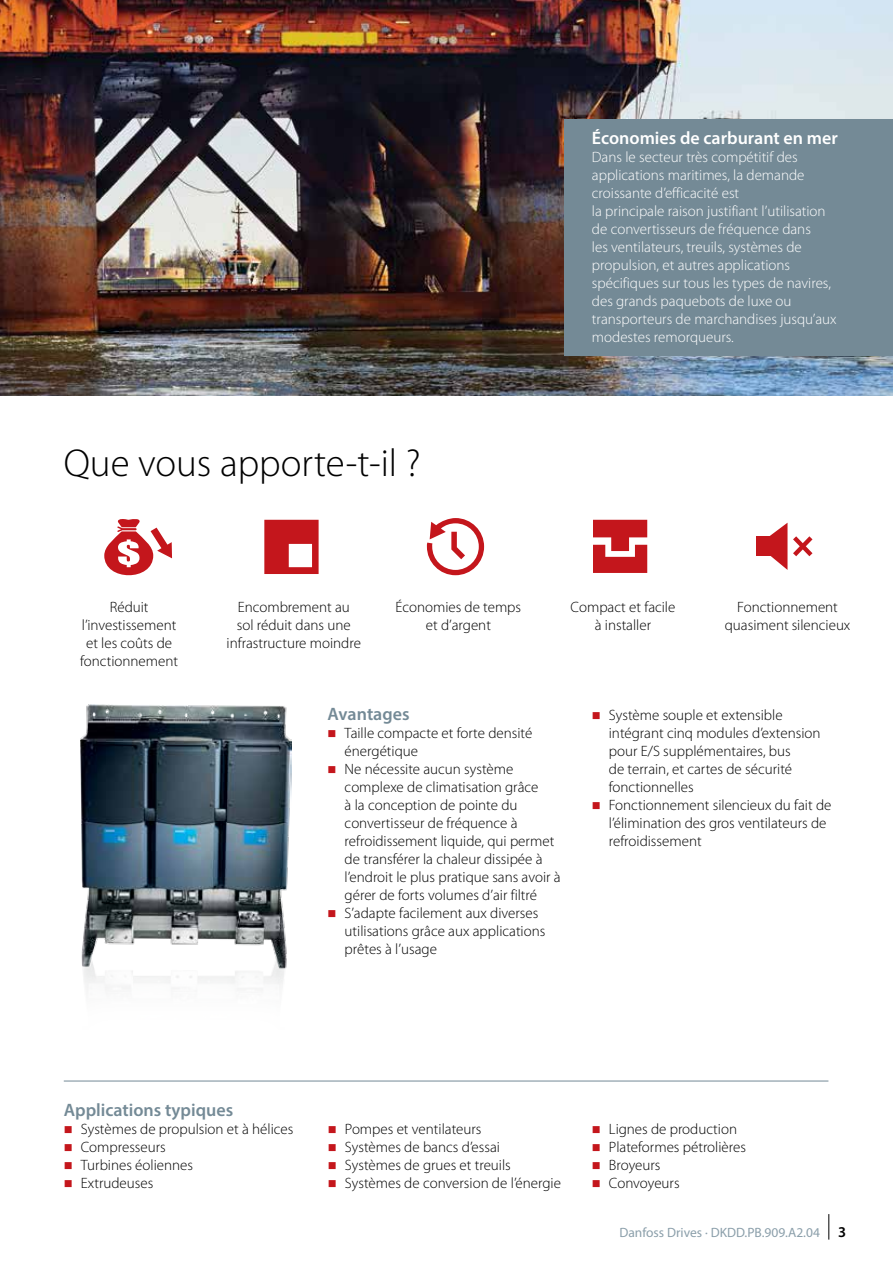
<style>
.page{position:relative;width:893px;height:1263px;background:#fff}
.page>*{position:absolute;margin:0;border:0;box-sizing:border-box;transform-origin:0 0}
.t1{font:300 39px "Myriad Pro";color:#000}
.t2{font:600 18px "Myriad Pro";color:#748a96}
.t3{font:600 18px "Myriad Pro";color:#fff}
.t4{font:300 15px/18px "Myriad Pro";color:#000}
.t5{font:300 15px/18px "Myriad Pro";color:#fff}
.t6{font:13.5px "Myriad Pro";color:#8b9faa}
.s1{font-weight:600;font-size:15px;color:#000}
</style>
<div class="page">
<img style="left:0;top:0;width:893px;height:395px">
<div style="left:564px;top:119px;width:329px;height:236px;background:#748a96"></div>
<img style="left:80px;top:705px;width:211px;height:285px">
<hr style="left:64px;top:1081px;width:764px;height:1px;background:#748a96">
<svg style="left:264px;top:520px;width:55px;height:54px"></svg>
<svg style="left:427px;top:518px;width:57px;height:57px"></svg>
<svg style="left:593px;top:520px;width:54px;height:53px"></svg>
<div style="left:756px;top:536px;width:18px;height:20px;background:#c4161c"></div>
<svg style="left:770px;top:523px;width:17px;height:47px"></svg>
<svg style="left:793px;top:536px;width:19px;height:20px"></svg>
<svg style="left:104px;top:519px;width:68px;height:57px"></svg>
<svg style="left:828px;top:1214px;width:1px;height:25px"></svg>
<h1 class="t1" style="left:64px;top:441px;width:358px">Que vous apporte-t-il ?</h1>
<p class="t3" style="left:592px;top:127px;width:247px">Économies de carburant en mer</p>
<p class="t5" style="left:592px;top:148px;width:246px">Dans le secteur très compétitif des applications maritimes, la demande croissante d’efficacité est<br>la principale raison justifiant l’utilisation de convertisseurs de fréquence dans<br>les ventilateurs, treuils, systèmes de propulsion, et autres applications spécifiques sur tous les types de navires, des grands paquebots de luxe ou transporteurs de marchandises jusqu’aux modestes remorqueurs.</p>
<p class="t4" style="left:80px;top:598px;width:99px;text-align:center">Réduit l’investissement et les coûts de fonctionnement</p>
<p class="t4" style="left:396px;top:598px;width:127px;text-align:center">Économies de temps et d’argent</p>
<p class="t4" style="left:571px;top:598px;width:106px;text-align:center">Compact et facile à installer</p>
<p class="t4" style="left:725px;top:598px;width:127px;text-align:center">Fonctionnement quasiment silencieux</p>
<p class="t4" style="left:227px;top:598px;width:136px;text-align:center">Encombrement au<br>sol réduit dans une infrastructure moindre</p>
<p class="t2" style="left:328px;top:703px;width:83px">Avantages</p>
<p class="t4" style="left:345px;top:724px;width:218px">Taille compacte et forte densité énergétique<br>Ne nécessite aucun système complexe de climatisation grâce<br>à la conception de pointe du convertisseur de fréquence à refroidissement liquide, qui permet de transférer la chaleur dissipée à l’endroit le plus pratique sans avoir à gérer de forts volumes d’air filtré<br>S’adapte facilement aux diverses utilisations grâce aux applications prêtes à l’usage</p>
<p class="t4" style="left:609px;top:706px;width:224px">Système souple et extensible intégrant cinq modules d’extension pour E/S supplémentaires, bus<br>de terrain, et cartes de sécurité fonctionnelles<br>Fonctionnement silencieux du fait de l’élimination des gros ventilateurs de refroidissement</p>
<p class="t2" style="left:64px;top:1099px;width:171px">Applications typiques</p>
<p class="t4" style="left:81px;top:1120px;width:214px">Systèmes de propulsion et à hélices<br>Compresseurs<br>Turbines éoliennes<br>Extrudeuses</p>
<p class="t4" style="left:345px;top:1120px;width:218px">Pompes et ventilateurs<br>Systèmes de bancs d’essai<br>Systèmes de grues et treuils<br>Systèmes de conversion de l’énergie</p>
<p class="t4" style="left:609px;top:1120px;width:139px">Lignes de production<br>Plateformes pétrolières<br>Broyeurs<br>Convoyeurs</p>
<p class="t6" style="left:619px;top:1224px;width:228px">Danfoss Drives · DKDD.PB.909.A2.04 <span class="s1">3</span></p>
</div>
